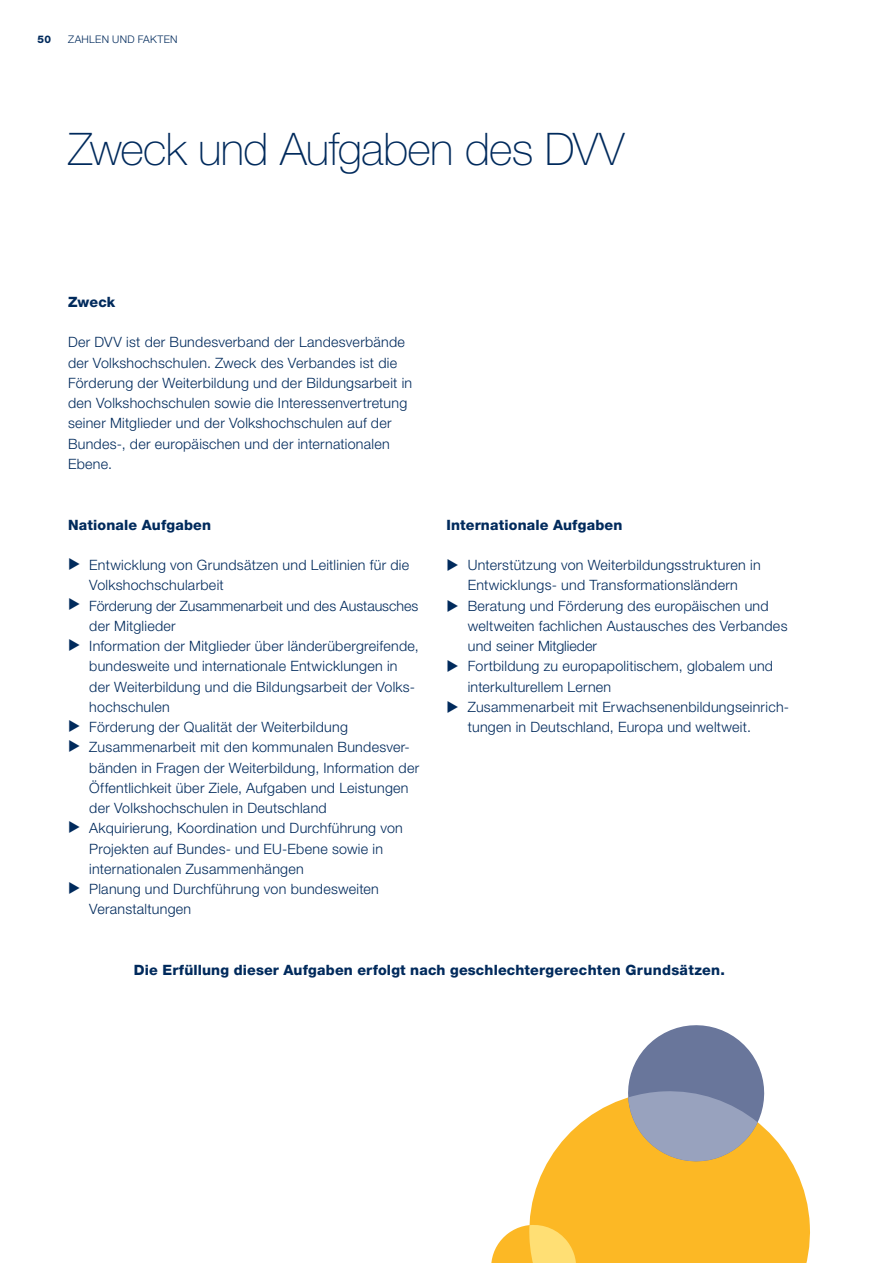
<style>
.page{position:relative;width:893px;height:1263px;background:#fff}
.page>*{position:absolute;margin:0;border:0;box-sizing:border-box;transform-origin:0 0}
.t1{font:100 45px "Helvetica Neue LT Std";letter-spacing:-.015em;color:#002a5c}
.t2{font:300 14.25px/20.2px "Helvetica Neue LT Std";letter-spacing:.02em;color:#002a5c}
.t3{font:800 14.25px "Helvetica Neue LT Std";letter-spacing:.01em;color:#002a5c}
.t4{font:300 14.25px/20.2px "Helvetica Neue LT Std";color:#002a5c}
.t5{font:300 10.5px "Helvetica Neue LT Std";letter-spacing:.03em;color:#002a5c}
.t6{font:800 10.5px "Helvetica Neue LT Std";color:#002a5c}
</style>
<div class="page">
<svg style="left:529px;top:1100px;width:281px;height:163px;fill:#fcb825"></svg>
<svg style="left:491px;top:1219px;width:91px;height:44px;background:#fdd061"></svg>
<svg style="left:619px;top:1025px;width:154px;height:145px"></svg>
<p class="t6" style="left:37px;top:33px;width:15px">50</p>
<p class="t5" style="left:68px;top:32px;width:111px">ZAHLEN UND FAKTEN</p>
<h1 class="t1" style="left:68px;top:123px;width:558px">Zweck und Aufgaben des DVV</h1>
<p class="t3" style="left:68px;top:293px;width:49px">Zweck</p>
<p class="t2" style="left:68px;top:332px;width:346px">Der DVV ist der Bundesverband der Landesverbände der Volkshochschulen. Zweck des Verbandes ist die Förderung der Weiterbildung und der Bildungsarbeit in den Volkshochschulen sowie die Interessenvertretung seiner Mitglieder und der Volkshochschulen auf der Bundes-, der europäischen und der internationalen Ebene.</p>
<p class="t3" style="left:68px;top:516px;width:145px">Nationale Aufgaben</p>
<p class="t2" style="left:89px;top:555px;width:321px;text-indent:-21px">◆ Entwicklung von Grundsätzen und Leitlinien für die<br>Volkshochschularbeit</p>
<p class="t4" style="left:89px;top:595px;width:331px;text-indent:-21px">◆ Förderung der Zusammenarbeit und des Austausches der Mitglieder</p>
<p class="t2" style="left:89px;top:636px;width:331px;text-indent:-21px">◆ Information der Mitglieder über länderübergreifende, bundesweite und internationale Entwicklungen in der Weiterbildung und die Bildungsarbeit der Volks&shy;hochschulen</p>
<p class="t2" style="left:68px;top:717px;width:281px">◆ Förderung der Qualität der Weiterbildung</p>
<p class="t2" style="left:89px;top:737px;width:331px;text-indent:-21px">◆ Zusammenarbeit mit den kommunalen Bundesver&shy;bänden in Fragen der Weiterbildung, Information der Öffentlichkeit über Ziele, Aufgaben und Leistungen der Volkshochschulen in Deutschland</p>
<p class="t2" style="left:89px;top:818px;width:315px;text-indent:-21px">◆ Akquirierung, Koordination und Durchführung von<br>Projekten auf Bundes- und EU-Ebene sowie in internationalen Zusammenhängen</p>
<p class="t2" style="left:89px;top:879px;width:291px;text-indent:-21px">◆ Planung und Durchführung von bundesweiten<br>Veranstaltungen</p>
<p class="t3" style="left:446px;top:516px;width:177px">Internationale Aufgaben</p>
<p class="t2" style="left:446px;top:555px;width:316px;text-align:center">◆ Unterstützung von Weiterbildungsstrukturen in<br>Entwicklungs- und Transformationsländern</p>
<p class="t2" style="left:468px;top:595px;width:321px;text-indent:-21px">◆ Beratung und Förderung des europäischen und weltweiten fachlichen Austausches des Verbandes und seiner Mitglieder</p>
<p class="t2" style="left:468px;top:656px;width:307px;text-indent:-21px">◆ Fortbildung zu europapolitischem, globalem und interkulturellem Lernen</p>
<p class="t2" style="left:468px;top:696px;width:323px;text-indent:-21px">◆ Zusammenarbeit mit Erwachsenenbildungseinrich&shy;tungen in Deutschland, Europa und weltweit.</p>
<p class="t3" style="left:134px;top:962px;width:593px">Die Erfüllung dieser Aufgaben erfolgt nach geschlechtergerechten Grundsätzen.</p>
</div>
